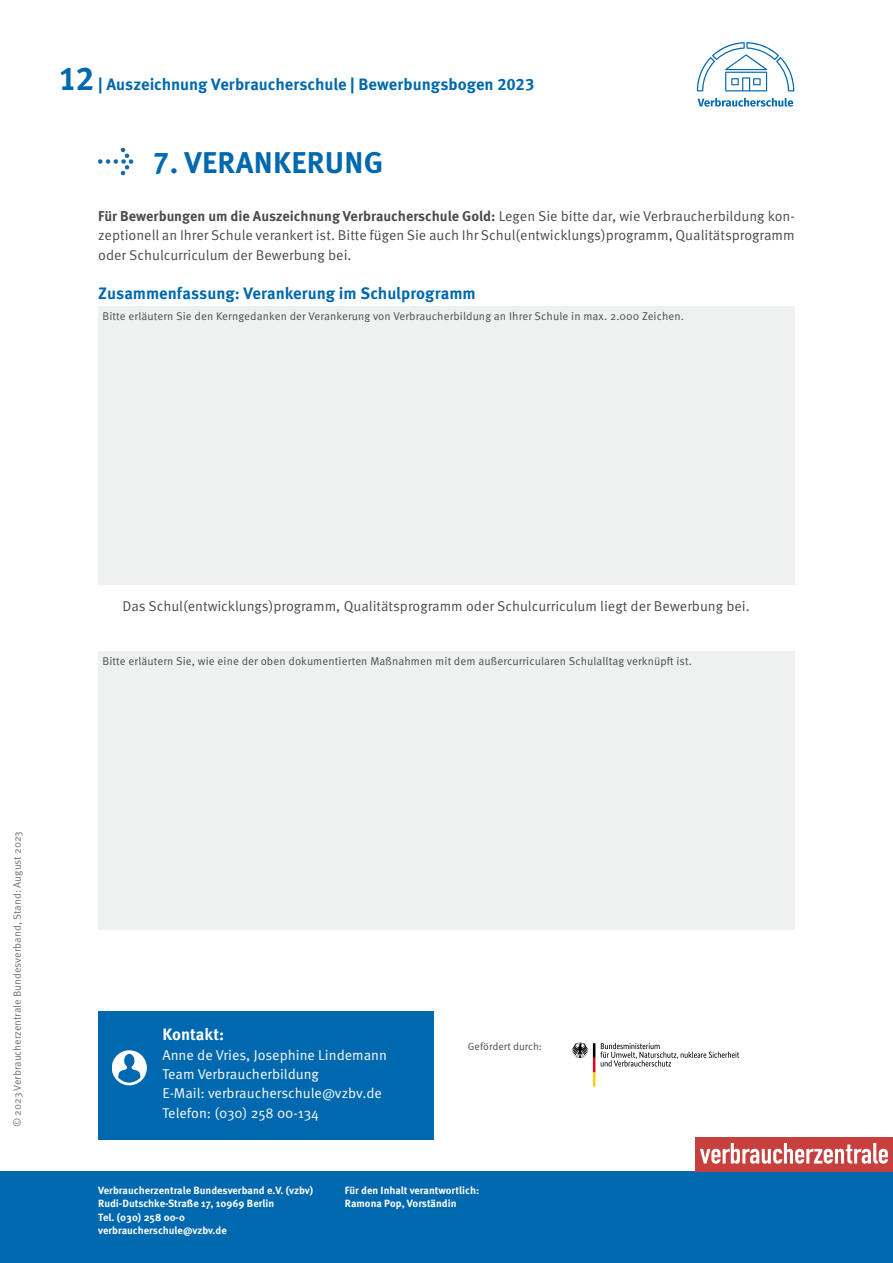
<style>
.page{position:relative;width:893px;height:1263px;background:#fff}
.page>*{position:absolute;margin:0;border:0;box-sizing:border-box;transform-origin:0 0}
.t1{font:700 33px "Meta Pro";color:#0068ae}
.t2{font:700 30px "Meta Pro";letter-spacing:.01em;color:#0068ae}
.t3{font:700 16.5px "Meta Pro";color:#0068ae}
.t4{font:700 16.5px "Meta Pro";letter-spacing:-.005em;color:#fff}
.t5{font:14.25px/19.5px "Meta Pro Norm";color:#4b4b4d}
.t6{font:14.25px/19.5px "Meta Pro Norm";color:#fff}
.t7{font:700 14.25px "Meta Pro";color:#4b4b4d}
.t8{font:700 14.25px "Meta Pro";color:#fff}
.t9{font:11.25px "Meta Pro Norm";letter-spacing:.01em;color:#4b4b4d}
.t10{font:700 10.5px/13.5px "Meta Pro";color:#fff}
.t11{font:10.5px "Meta Pro Norm";color:#707172}
.t12{font:10.5px "Meta Pro Norm";color:#4b4b4d}
.s1{font-family:"Meta Pro Norm";font-weight:400}
</style>
<div class="page">
<svg style="left:697px;top:42px;width:97px;height:49px"></svg>
<svg style="left:698px;top:98px;width:95px;height:9px"></svg>
<div style="left:0;top:1172px;width:893px;height:91px;background:#0068ae"></div>
<div style="left:98px;top:307px;width:697px;height:54px;background:#eff0f0"></div>
<div style="left:98px;top:344px;width:697px;height:54px;background:#eff0f0"></div>
<div style="left:98px;top:381px;width:697px;height:54px;background:#eff0f0"></div>
<div style="left:98px;top:418px;width:697px;height:55px;background:#eff0f0"></div>
<div style="left:98px;top:456px;width:697px;height:54px;background:#eff0f0"></div>
<div style="left:98px;top:493px;width:697px;height:54px;background:#eff0f0"></div>
<div style="left:98px;top:530px;width:697px;height:54px;background:#eff0f0"></div>
<div style="left:98px;top:651px;width:697px;height:55px;background:#eff0f0"></div>
<div style="left:98px;top:689px;width:697px;height:54px;background:#eff0f0"></div>
<div style="left:98px;top:726px;width:697px;height:54px;background:#eff0f0"></div>
<div style="left:98px;top:763px;width:697px;height:55px;background:#eff0f0"></div>
<div style="left:98px;top:800px;width:697px;height:55px;background:#eff0f0"></div>
<div style="left:98px;top:838px;width:697px;height:54px;background:#eff0f0"></div>
<div style="left:98px;top:875px;width:697px;height:54px;background:#eff0f0"></div>
<svg style="left:98px;top:148px;width:35px;height:27px"></svg>
<div style="left:98px;top:1011px;width:336px;height:128px;background:#0068ae"></div>
<svg style="left:572px;top:1042px;width:167px;height:45px"></svg>
<div style="left:695px;top:1137px;width:198px;height:35px;background:#c7403e"></div>
<svg style="left:700px;top:1143px;width:188px;height:21px"></svg>
<h1 class="t1" style="left:59px;top:53px;width:38px">12</h1>
<p class="t3" style="left:98px;top:72px;width:438px">| Auszeichnung Verbraucherschule | Bewerbungsbogen 2023</p>
<h2 class="t2" style="left:153px;top:139px;width:232px">7. VERANKERUNG</h2>
<p class="t7" style="left:98px;top:205px;width:698px">Für Bewerbungen um die Auszeichnung Verbraucherschule Gold: <span class="s1">Legen Sie bitte dar, wie Verbraucherbildung kon-</span></p>
<p class="t5" style="left:98px;top:225px;width:698px">zeptionell an Ihrer Schule verankert ist. Bitte fügen Sie auch Ihr Schul(entwicklungs)programm, Qualitätsprogramm oder Schulcurriculum der Bewerbung bei.</p>
<p class="t3" style="left:98px;top:280px;width:379px">Zusammenfassung: Verankerung im Schulprogramm</p>
<p class="t9" style="left:102px;top:307px;width:583px">Bitte erläutern Sie den Kerngedanken der Verankerung von Verbraucherbildung an Ihrer Schule in max. 2.000 Zeichen.</p>
<p class="t11" style="left:9px;top:1127px;width:298px;rotate:-90deg">© 2023 Verbraucherzentrale Bundesverband, Stand: August 2023</p>
<p class="t5" style="left:122px;top:595px;width:629px">Das Schul(entwicklungs)programm, Qualitätsprogramm oder Schulcurriculum liegt der Bewerbung bei.</p>
<p class="t9" style="left:102px;top:652px;width:591px">Bitte erläutern Sie, wie eine der oben dokumentierten Maßnahmen mit dem außercurricularen Schulalltag verknüpft ist.</p>
<p class="t4" style="left:162px;top:1021px;width:63px">Kontakt:</p>
<p class="t6" style="left:162px;top:1044px;width:226px">Anne de Vries, Josephine Lindemann<br>Team Verbraucherbildung<br>E-Mail: verbraucherschule@vzbv.de<br>Telefon: (030) 258 00-134</p>
<p class="t12" style="left:468px;top:1039px;width:76px">Gefördert durch:</p>
<p class="t10" style="left:98px;top:1182px;width:216px">Verbraucherzentrale Bundesverband e.V. (vzbv)<br>Rudi-Dutschke-Straße 17, 10969 Berlin<br>Tel. (030) 258 00-0 verbraucherschule@vzbv.de</p>
<p class="t8" style="left:98px;top:1219px;width:170px">www.verbraucherschule.de</p>
<p class="t10" style="left:345px;top:1182px;width:136px">Für den Inhalt verantwortlich:<br>Ramona Pop, Vorständin</p>
</div>
